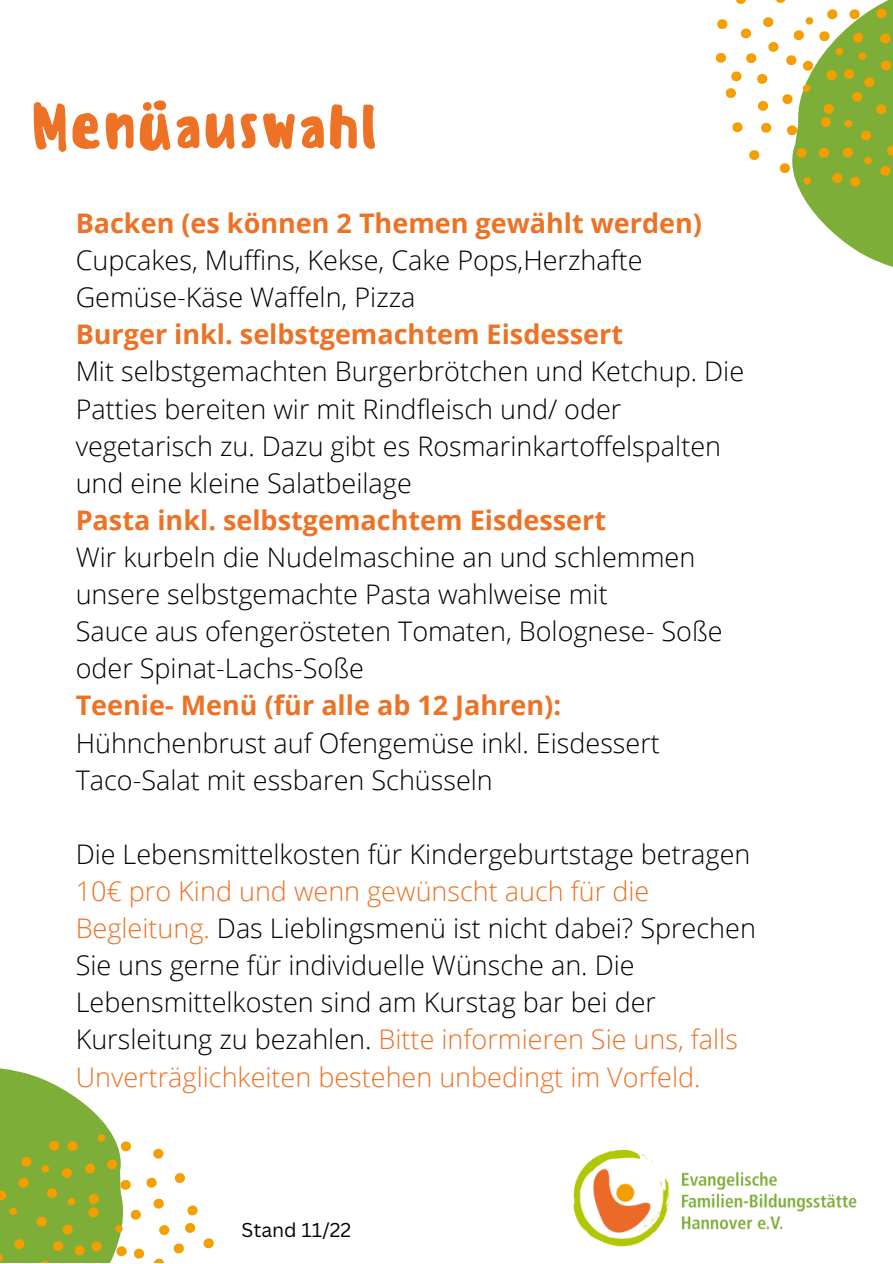
<style>
.page{position:relative;width:893px;height:1264px;background:#fff}
.page>*{position:absolute;margin:0;border:0;box-sizing:border-box;transform-origin:0 0}
.t1{font:500 62.25px "Sensei";color:#ed7225}
.t2{font:300 27px/37px "Open Sans";color:#000}
.t3{font:700 27px "Open Sans";color:#ed7225}
.t4{font:19.5px "Canva Sans";color:#000}
.s1{color:#ed7225}
</style>
<div class="page">
<svg style="left:715px;top:0;width:177px;height:267px"></svg>
<svg style="left:0;top:1068px;width:214px;height:194px"></svg>
<img style="left:573px;top:1149px;width:284px;height:98px">
<h1 class="t1" style="left:31px;top:89px;width:349px">Menüauswahl</h1>
<p class="t3" style="left:76px;top:204px;width:628px">Backen (es können 2 Themen gewählt werden)</p>
<p class="t2" style="left:76px;top:241px;width:568px">Cupcakes, Muffins, Kekse, Cake Pops,Herzhafte<br>Gemüse-Käse Waffeln, Pizza</p>
<p class="t3" style="left:76px;top:315px;width:549px">Burger inkl. selbstgemachtem Eisdessert</p>
<p class="t2" style="left:76px;top:352px;width:670px">Mit selbstgemachten Burgerbrötchen und Ketchup. Die Patties bereiten wir mit Rindfleisch und/ oder vegetarisch zu. Dazu gibt es Rosmarinkartoffelspalten und eine kleine Salatbeilage</p>
<p class="t3" style="left:76px;top:501px;width:532px">Pasta inkl. selbstgemachtem Eisdessert</p>
<p class="t2" style="left:76px;top:538px;width:648px">Wir kurbeln die Nudelmaschine an und schlemmen unsere selbstgemachte Pasta wahlweise mit<br>Sauce aus ofengerösteten Tomaten, Bolognese- Soße oder Spinat-Lachs-Soße</p>
<p class="t3" style="left:76px;top:686px;width:487px">Teenie- Menü (für alle ab 12 Jahren):</p>
<p class="t2" style="left:76px;top:723px;width:585px">Hühnchenbrust auf Ofengemüse inkl. Eisdessert<br>Taco-Salat mit essbaren Schüsseln</p>
<p class="t2" style="left:76px;top:835px;width:676px">Die Lebensmittelkosten für Kindergeburtstage betragen</p>
<p class="t2" style="left:76px;top:872px;width:681px"><span class="s1">10€ pro Kind und wenn gewünscht auch für die Begleitung.</span> Das Lieblingsmenü ist nicht dabei? Sprechen Sie uns gerne für individuelle Wünsche an. Die Lebensmittelkosten sind am Kurstag bar bei der Kursleitung zu bezahlen. <span class="s1">Bitte informieren Sie uns, falls Unverträglichkeiten bestehen unbedingt im Vorfeld.</span></p>
<p class="t4" style="left:241px;top:1216px;width:111px">Stand 11/22</p>
</div>
